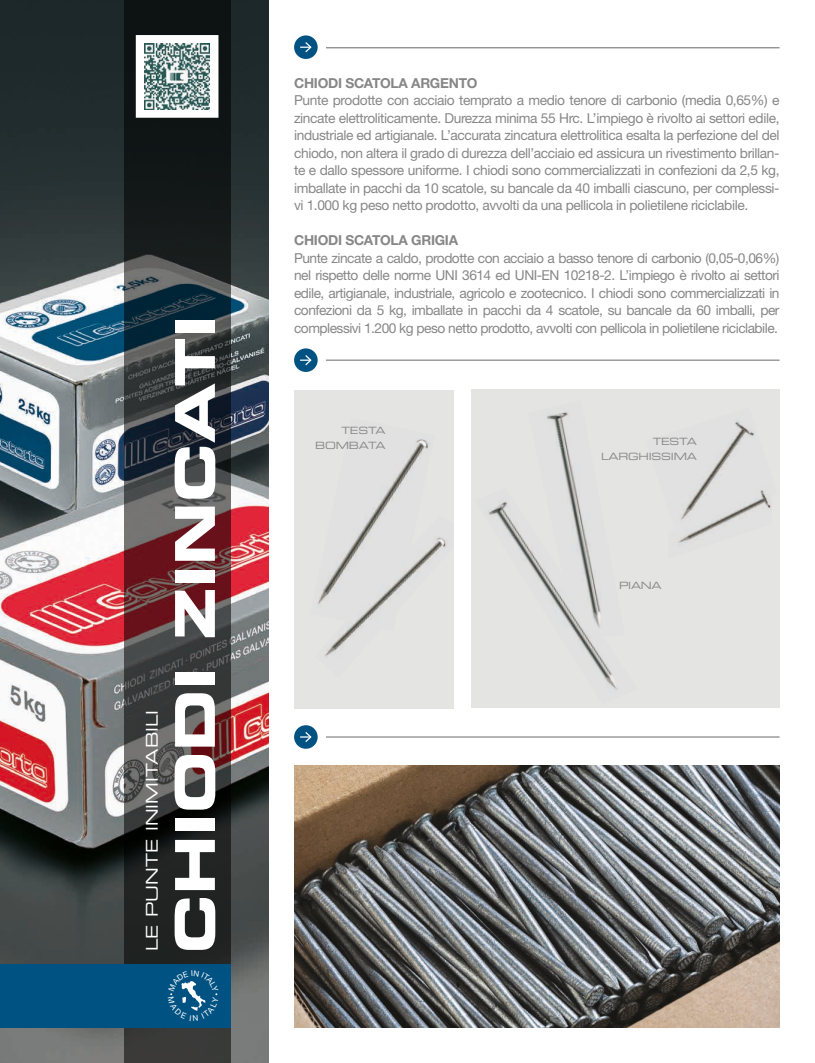
<style>
.page{position:relative;width:815px;height:1063px;background:#fff}
.page>*{position:absolute;margin:0;border:0;box-sizing:border-box;transform-origin:0 0}
.t1{font:55px "Eurostile LT Std Bold Ex 2";letter-spacing:.01em;color:#fff}
.t2{font:16.25px "Eurostile LT Std Ex 2";color:#fff}
.t3{font:13.75px/17.5px "Helvetica Neue LT Std";letter-spacing:-.03em;color:#878787;text-align:justify}
.t4{font:700 13.75px "Helvetica Neue LT Std";letter-spacing:-.02em;color:#878787}
.t5{font:10px/15px "Eurostile LT Std Ex 2";letter-spacing:-.02em;color:#878787;text-align:right}
</style>
<div class="page">
<hr style="left:326px;top:360px;width:454px;height:1px;background:#878787">
<div style="left:294px;top:348px;width:24px;height:24px;background:#005282;border-radius:50%"></div>
<svg style="left:300px;top:355px;width:12px;height:11px"></svg>
<hr style="left:326px;top:736px;width:454px;height:2px;background:#878787">
<div style="left:294px;top:725px;width:24px;height:24px;background:#005282;border-radius:50%"></div>
<svg style="left:300px;top:732px;width:12px;height:10px"></svg>
<hr style="left:326px;top:47px;width:454px;height:1px;background:#878787">
<div style="left:294px;top:35px;width:24px;height:24px;background:#005282;border-radius:50%"></div>
<svg style="left:300px;top:42px;width:12px;height:11px"></svg>
<img style="left:0;top:0;width:268px;height:1063px">
<svg style="left:124px;top:0;width:106px;height:1063px"></svg>
<div style="left:0;top:964px;width:230px;height:64px;background:#005282"></div>
<img style="left:294px;top:765px;width:486px;height:263px">
<div style="left:294px;top:390px;width:160px;height:319px;background:#e4e4e3"></div>
<img style="left:372px;top:439px;width:58px;height:77px">
<img style="left:317px;top:516px;width:129px;height:141px">
<div style="left:471px;top:390px;width:309px;height:318px;background:#e4e4e3"></div>
<img style="left:706px;top:421px;width:49px;height:58px">
<img style="left:546px;top:412px;width:30px;height:75px">
<img style="left:488px;top:487px;width:130px;height:203px">
<img style="left:678px;top:479px;width:93px;height:64px">
<svg style="left:142px;top:41px;width:70px;height:71px"></svg>
<img style="left:144px;top:44px;width:66px;height:65px">
<svg style="left:170px;top:981px;width:48px;height:30px"></svg>
<p class="t2" style="left:141px;top:951px;width:243px;rotate:-90deg">LE PUNTE INIMITABILI</p>
<h1 class="t1" style="left:156px;top:953px;width:639px;rotate:-90deg">CHIODI ZINCATI</h1>
<p class="t4" style="left:294px;top:74px;width:185px">CHIODI SCATOLA ARGENTO</p>
<p class="t3" style="left:294px;top:91px;width:487px">Punte prodotte con acciaio temprato a medio tenore di carbonio (media 0,65%) e zincate elettroliticamente. Durezza minima 55 Hrc. L’impiego è rivolto ai settori edile, industriale ed artigianale. L’accurata zincatura elettrolitica esalta la perfezione del del chiodo, non altera il grado di durezza dell’acciaio ed assicura un rivestimento brillan&shy;te e dallo spessore uniforme. I chiodi sono commercializzati in confezioni da 2,5 kg, imballate in pacchi da 10 scatole, su bancale da 40 imballi ciascuno, per complessi&shy;vi 1.000 kg peso netto prodotto, avvolti da una pellicola in polietilene riciclabile.</p>
<p class="t4" style="left:294px;top:232px;width:166px">CHIODI SCATOLA GRIGIA</p>
<p class="t3" style="left:294px;top:249px;width:487px">Punte zincate a caldo, prodotte con acciaio a basso tenore di carbonio (0,05-0,06%) nel rispetto delle norme UNI 3614 ed UNI-EN 10218-2. L’impiego è rivolto ai settori edile, artigianale, industriale, agricolo e zootecnico. I chiodi sono commercializzati in confezioni da 5 kg, imballate in pacchi da 4 scatole, su bancale da 60 imballi, per complessivi 1.200 kg peso netto prodotto, avvolti con pellicola in polietilene riciclabile.</p>
<p class="t5" style="left:315px;top:423px;width:72px">TESTA<br>BOMBATA</p>
<p class="t5" style="left:601px;top:433px;width:97px">TESTA<br>LARGHISSIMA</p>
<p class="t5" style="left:570px;top:578px;width:93px">TESTA PIANA</p>
</div>
